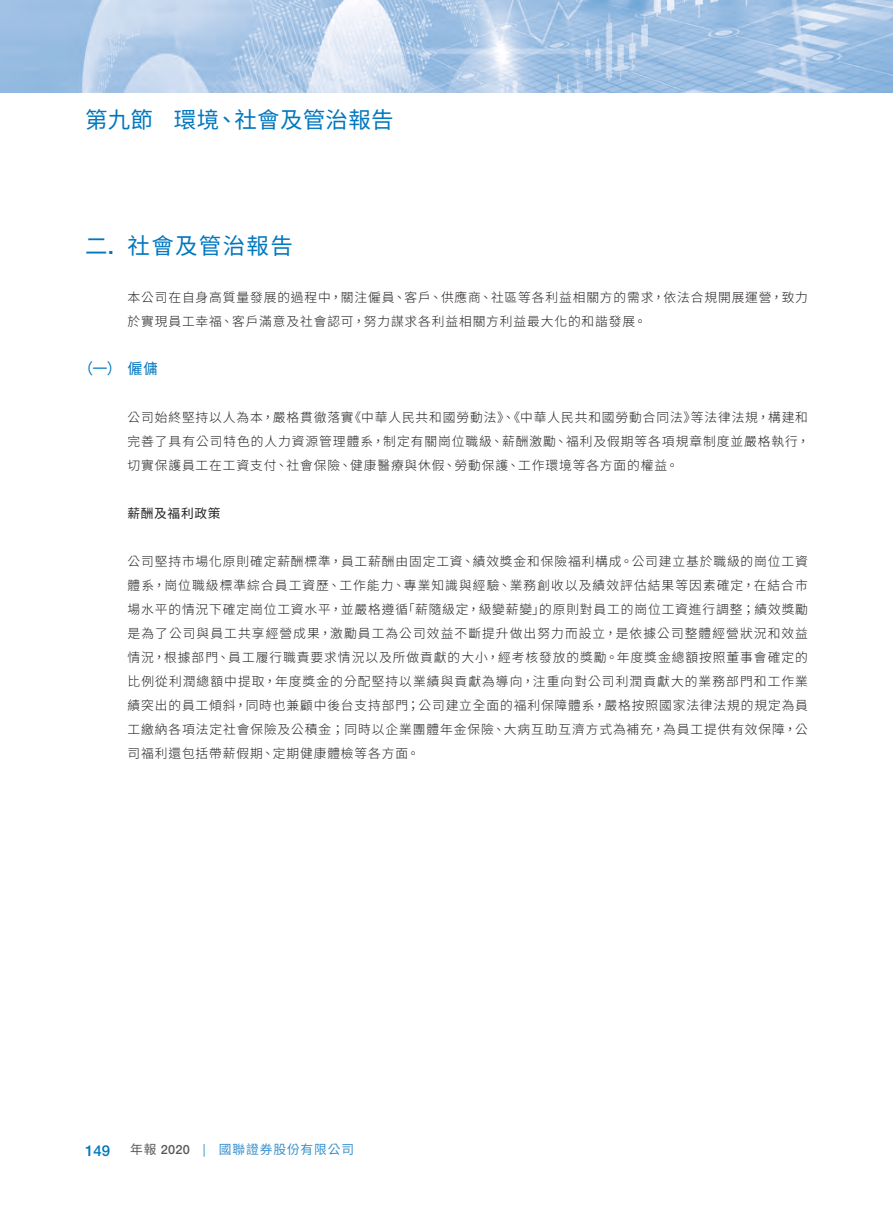
<style>
.page{position:relative;width:893px;height:1212px;background:#fff}
.page>*{position:absolute;margin:0;border:0;box-sizing:border-box;transform-origin:0 0}
.Heading_1{font:22.5px "Source Han Sans TC";letter-spacing:.015em;color:#0077bf}
.Heading_1-2{font:22.5px "Source Han Sans TC";letter-spacing:.06em;color:#0077bf}
.Heading_2{font:15px "Source Han Sans TC";color:#0077bf}
.t1{font:500 15px "Helvetica Neue LT Std";color:#0077bf}
.Body_Text{font:300 12.75px/24px "Source Han Sans TC";letter-spacing:.07em;color:#231f20;text-align:justify}
.t2{font:12.75px "Source Han Sans TC";letter-spacing:.065em;color:#3790cc}
.Heading_3{font:12.75px "Source Han Sans TC";letter-spacing:.05em;color:#231f20}
.s1{font-family:"Helvetica Neue LT Std";font-weight:500}
.s2{color:#57585a}
.s3{font-family:"Helvetica Neue LT Std";font-weight:500;color:#57585a}
.s4{font-family:"Helvetica Neue LT Std";font-weight:300;color:#0077bf}
</style>
<div class="page">
<img style="left:0;top:0;width:893px;height:93px">
<h1 class="Heading_1" style="left:85px;top:107px;width:310px">第九節　環境、社會及管治報告</h1>
<p class="Heading_1-2" style="left:85px;top:233px;width:209px">二<span class="s1">.</span> 社會及管治報告</p>
<p class="Body_Text" style="left:128px;top:285px;width:682px">本公司在自身高質量發展的過程中，關注僱員、客戶、供應商、社區等各利益相關方的需求，依法合規開展運營，致力於實現員工幸福、客戶滿意及社會認可，努力謀求各利益相關方利益最大化的和諧發展。</p>
<p class="Heading_2" style="left:78px;top:360px;width:82px">（一）僱傭</p>
<p class="Body_Text" style="left:128px;top:405px;width:683px">公司始終堅持以人為本，嚴格貫徹落實《中華人民共和國勞動法》、《中華人民共和國勞動合同法》等法律法規，構建和完善了具有公司特色的人力資源管理體系，制定有關崗位職級、薪酬激勵、福利及假期等各項規章制度並嚴格執行，切實保護員工在工資支付、社會保險、健康醫療與休假、勞動保護、工作環境等各方面的權益。</p>
<p class="Heading_3" style="left:128px;top:506px;width:94px">薪酬及福利政策</p>
<p class="Body_Text" style="left:128px;top:549px;width:682px">公司堅持市場化原則確定薪酬標準，員工薪酬由固定工資、績效獎金和保險福利構成。公司建立基於職級的崗位工資體系，崗位職級標準綜合員工資歷、工作能力、專業知識與經驗、業務創收以及績效評估結果等因素確定，在結合市場水平的情況下確定崗位工資水平，並嚴格遵循「薪隨級定，級變薪變」的原則對員工的崗位工資進行調整；績效獎勵是為了公司與員工共享經營成果，激勵員工為公司效益不斷提升做出努力而設立，是依據公司整體經營狀況和效益情況，根據部門、員工履行職責要求情況以及所做貢獻的大小，經考核發放的獎勵。年度獎金總額按照董事會確定的比例從利潤總額中提取，年度獎金的分配堅持以業績與貢獻為導向，注重向對公司利潤貢獻大的業務部門和工作業績突出的員工傾斜，同時也兼顧中後台支持部門；公司建立全面的福利保障體系，嚴格按照國家法律法規的規定為員工繳納各項法定社會保險及公積金；同時以企業團體年金保險、大病互助互濟方式為補充，為員工提供有效保障，公司福利還包括帶薪假期、定期健康體檢等各方面。</p>
<p class="t1" style="left:85px;top:1142px;width:26px">149</p>
<p class="t2" style="left:130px;top:1142px;width:226px"><span class="s2">年報</span> <span class="s3">2020</span> <span class="s4">|</span> 國聯證券股份有限公司</p>
</div>
